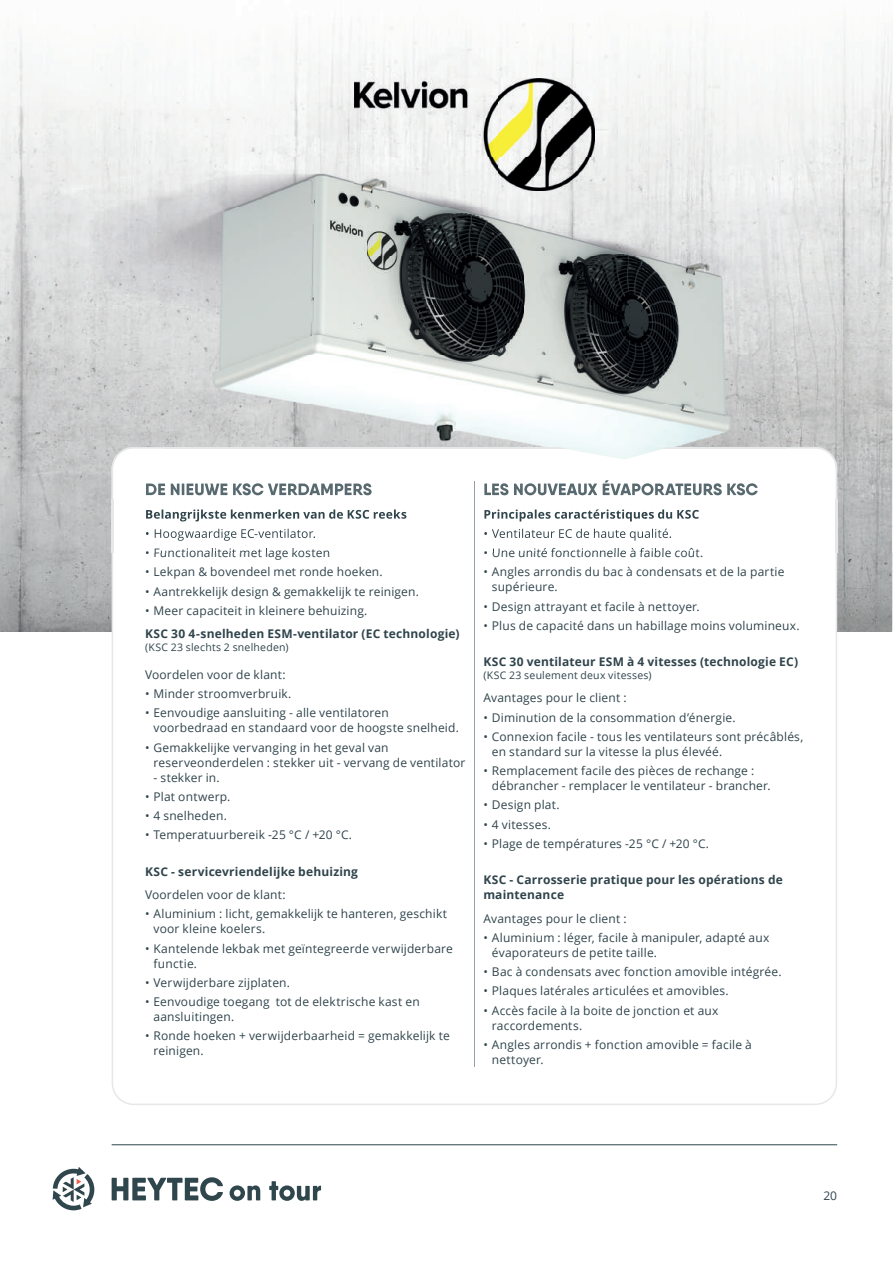
<style>
.page{position:relative;width:893px;height:1263px;background:#fff}
.page>*{position:absolute;margin:0;border:0;box-sizing:border-box;transform-origin:0 0}
.t1{font:12px/15px "Open Sans";letter-spacing:.015em;color:#30444c}
.t2{font:700 12px/15px "Open Sans";letter-spacing:.015em;color:#30444c}
.t3{font:10.5px "Open Sans";letter-spacing:.02em;color:#30444c}
</style>
<div class="page">
<svg style="left:53px;top:1167px;width:41px;height:43px"></svg>
<svg style="left:112px;top:1177px;width:111px;height:24px"></svg>
<svg style="left:230px;top:1185px;width:30px;height:16px"></svg>
<svg style="left:269px;top:1181px;width:52px;height:20px"></svg>
<hr style="left:112px;top:1144px;width:725px;height:1px;background:#30444c">
<img style="left:0;top:23px;width:787px;height:82px">
<img style="left:787px;top:29px;width:105px;height:129px">
<div style="left:0;top:105px;width:354px;height:53px;background:#f1f2f1"></div>
<div style="left:594px;top:105px;width:193px;height:53px;background:#f1f2f1"></div>
<img style="left:0;top:503px;width:112px;height:128px">
<img style="left:837px;top:503px;width:55px;height:128px">
<svg style="left:112px;top:552px;width:725px;height:553px"></svg>
<img style="left:0;top:158px;width:367px;height:49px">
<img style="left:367px;top:190px;width:210px;height:17px">
<img style="left:577px;top:158px;width:315px;height:49px">
<img style="left:0;top:207px;width:892px;height:197px">
<img style="left:0;top:404px;width:157px;height:50px">
<img style="left:157px;top:404px;width:630px;height:43px">
<img style="left:787px;top:404px;width:105px;height:50px">
<img style="left:0;top:454px;width:112px;height:49px">
<img style="left:837px;top:454px;width:55px;height:49px">
<img style="left:163px;top:448px;width:622px;height:48px">
<img style="left:163px;top:483px;width:209px;height:12px">
<img style="left:146px;top:509px;width:260px;height:12px">
<img style="left:155px;top:529px;width:160px;height:12px">
<img style="left:155px;top:548px;width:174px;height:4px">
<img style="left:484px;top:480px;width:274px;height:15px">
<img style="left:484px;top:509px;width:215px;height:12px">
<img style="left:492px;top:529px;width:179px;height:12px">
<img style="left:493px;top:548px;width:207px;height:4px">
<img style="left:474px;top:482px;width:1px;height:70px">
<img style="left:112px;top:447px;width:51px;height:53px">
<img style="left:785px;top:447px;width:52px;height:53px">
<img style="left:354px;top:79px;width:240px;height:111px">
<img style="left:892px;top:28px;width:1px;height:603px">
<img style="left:892px;top:158px;width:1px;height:394px">
<p class="t1" style="left:145px;top:545px;width:187px">• Functionaliteit met lage kosten</p>
<p class="t1" style="left:145px;top:564px;width:239px">• Lekpan &amp; bovendeel met ronde hoeken.</p>
<p class="t1" style="left:145px;top:583px;width:275px">• Aantrekkelijk design &amp; gemakkelijk te reinigen.</p>
<p class="t1" style="left:145px;top:603px;width:224px">• Meer capaciteit in kleinere behuizing.</p>
<p class="t2" style="left:145px;top:626px;width:316px">KSC 30 4-snelheden ESM-ventilator (EC technologie)</p>
<p class="t3" style="left:145px;top:640px;width:145px">(KSC 23 slechts 2 snelheden)</p>
<p class="t1" style="left:145px;top:667px;width:142px">Voordelen voor de klant:</p>
<p class="t1" style="left:145px;top:686px;width:148px">• Minder stroomverbruik.</p>
<p class="t1" style="left:154px;top:705px;width:307px;text-indent:-9px">• Eenvoudige aansluiting - alle ventilatoren voorbedraad en standaard voor de hoogste snelheid.</p>
<p class="t1" style="left:154px;top:739px;width:313px;text-indent:-9px">• Gemakkelijke vervanging in het geval van reserveonderdelen : stekker uit - vervang de ventilator</p>
<p class="t1" style="left:154px;top:769px;width:68px">- stekker in.</p>
<p class="t1" style="left:145px;top:789px;width:87px">• Plat ontwerp.</p>
<p class="t1" style="left:145px;top:808px;width:83px">• 4 snelheden.</p>
<p class="t1" style="left:145px;top:827px;width:209px">• Temperatuurbereik -25 °C / +20 °C.</p>
<p class="t2" style="left:145px;top:863px;width:215px">KSC - servicevriendelijke behuizing</p>
<p class="t1" style="left:145px;top:887px;width:142px">Voordelen voor de klant:</p>
<p class="t1" style="left:154px;top:906px;width:295px;text-indent:-9px">• Aluminium : licht, gemakkelijk te hanteren, geschikt voor kleine koelers.</p>
<p class="t1" style="left:154px;top:940px;width:301px;text-indent:-9px">• Kantelende lekbak met geïntegreerde verwijderbare functie.</p>
<p class="t1" style="left:145px;top:975px;width:147px">• Verwijderbare zijplaten.</p>
<p class="t1" style="left:154px;top:994px;width:268px;text-indent:-9px">• Eenvoudige toegang tot de elektrische kast en aansluitingen.</p>
<p class="t1" style="left:154px;top:1028px;width:298px;text-indent:-9px">• Ronde hoeken + verwijderbaarheid = gemakkelijk te reinigen.</p>
<p class="t1" style="left:483px;top:545px;width:221px">• Une unité fonctionnelle à faible coût.</p>
<p class="t1" style="left:492px;top:564px;width:294px;text-indent:-9px">• Angles arrondis du bac à condensats et de la partie supérieure.</p>
<p class="t1" style="left:483px;top:598px;width:218px">• Design attrayant et facile à nettoyer.</p>
<p class="t1" style="left:483px;top:618px;width:318px">• Plus de capacité dans un habillage moins volumineux.</p>
<p class="t2" style="left:483px;top:654px;width:316px">KSC 30 ventilateur ESM à 4 vitesses (technologie EC)</p>
<p class="t3" style="left:483px;top:668px;width:170px">(KSC 23 seulement deux vitesses)</p>
<p class="t1" style="left:483px;top:690px;width:145px">Avantages pour le client :</p>
<p class="t1" style="left:483px;top:709px;width:254px">• Diminution de la consommation d’énergie.</p>
<p class="t1" style="left:492px;top:729px;width:313px;text-indent:-9px">• Connexion facile - tous les ventilateurs sont précâblés, en standard sur la vitesse la plus élevéé.</p>
<p class="t1" style="left:492px;top:763px;width:280px;text-indent:-9px">• Remplacement facile des pièces de rechange : débrancher - remplacer le ventilateur - brancher.</p>
<p class="t1" style="left:483px;top:797px;width:78px">• Design plat.</p>
<p class="t1" style="left:483px;top:816px;width:69px">• 4 vitesses.</p>
<p class="t1" style="left:483px;top:836px;width:227px">• Plage de températures -25 °C / +20 °C.</p>
<p class="t2" style="left:483px;top:872px;width:301px">KSC - Carrosserie pratique pour les opérations de maintenance</p>
<p class="t1" style="left:483px;top:910px;width:145px">Avantages pour le client :</p>
<p class="t1" style="left:492px;top:930px;width:279px;text-indent:-9px">• Aluminium : léger, facile à manipuler, adapté aux évaporateurs de petite taille.</p>
<p class="t1" style="left:483px;top:964px;width:300px">• Bac à condensats avec fonction amovible intégrée.</p>
<p class="t1" style="left:483px;top:983px;width:247px">• Plaques latérales articulées et amovibles.</p>
<p class="t1" style="left:492px;top:1002px;width:228px;text-indent:-9px">• Accès facile à la boite de jonction et aux raccordements.</p>
<p class="t1" style="left:492px;top:1037px;width:262px;text-indent:-9px">• Angles arrondis + fonction amovible = facile à nettoyer.</p>
<p class="t1" style="left:823px;top:1188px;width:15px">20</p>
</div>
